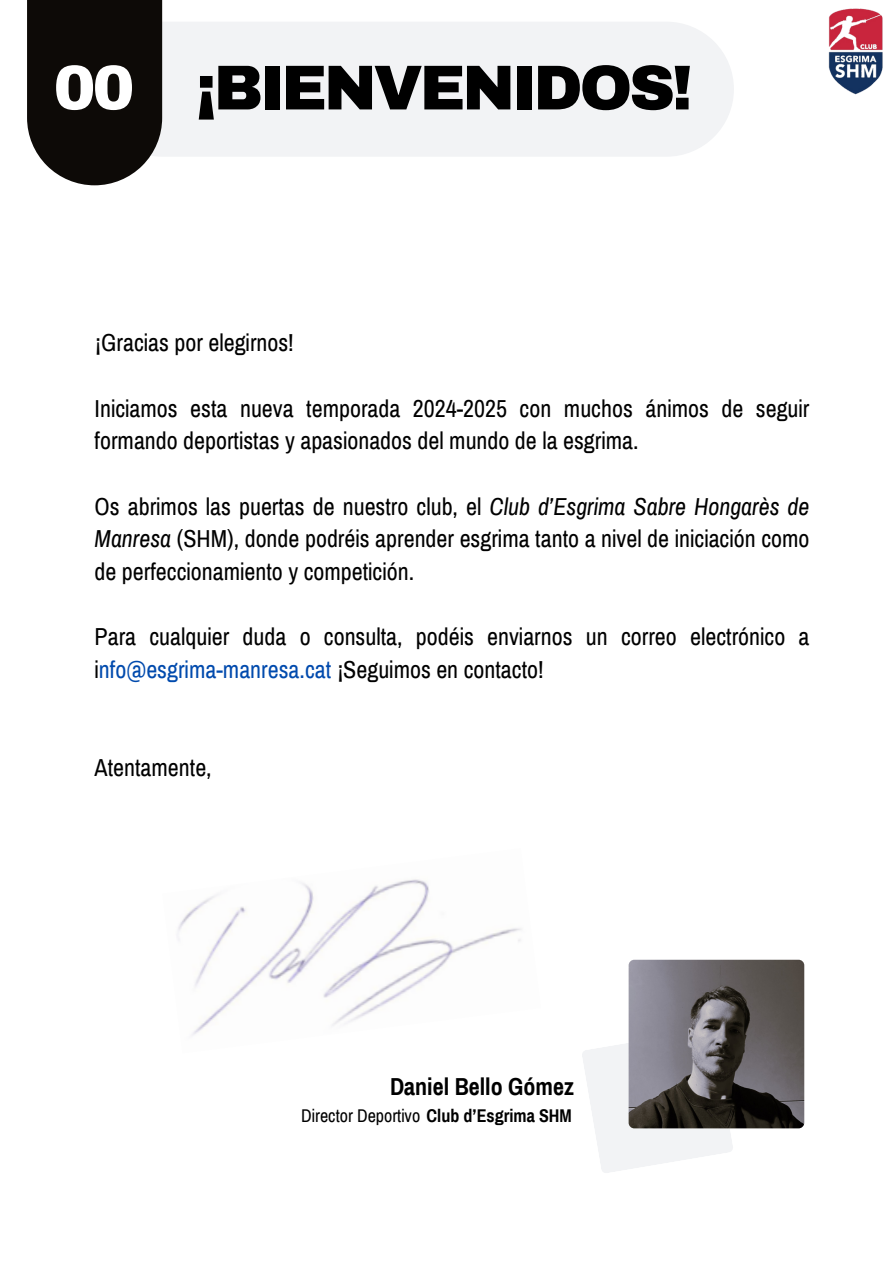
<style>
.page{position:relative;width:894px;height:1264px;background:#fff}
.page>*{position:absolute;margin:0;border:0;box-sizing:border-box;transform-origin:0 0}
.t1{font:900 63.3px "Archivo";letter-spacing:-.05em;color:#000}
.t2{font:900 63px "Archivo";color:#fff}
.t3{font:24px/32.7px "Archivo Narrow";color:#000}
.t4{font:700 24px "Archivo Narrow";color:#000}
.t5{font:18px "Archivo Narrow";color:#000}
.s1{font-style:italic}
.s2{color:#004aad}
.s3{font-weight:700}
</style>
<div class="page">
<div style="left:162px;top:22px;width:571px;height:134px;background:#f2f3f5"></div>
<svg style="left:582px;top:1043px;width:151px;height:130px"></svg>
<img style="left:178px;top:879px;width:344px;height:157px">
<img style="left:628px;top:959px;width:176px;height:169px;border-radius:6px">
<svg style="left:27px;top:0;width:135px;height:185px;background:#1f1c1a"></svg>
<img style="left:828px;top:8px;width:55px;height:87px">
<p class="t2" style="left:54px;top:54px;width:82px">00</p>
<h2 class="t1" style="left:196px;top:54px;width:498px">¡BIENVENIDOS!</h2>
<h3 class="t3" style="left:95px;top:327px;width:201px">¡Gracias por elegirnos!</h3>
<h3 class="t3" style="left:95px;top:392px;width:716px">Iniciamos esta nueva temporada 2024-2025 con muchos ánimos de seguir formando deportistas y apasionados del mundo de la esgrima.</h3>
<h3 class="t3" style="left:95px;top:490px;width:716px;text-align:justify">Os abrimos las puertas de nuestro club, el <span class="s1">Club d’Esgrima Sabre Hongarès de Manresa</span> (SHM), donde podréis aprender esgrima tanto a nivel de iniciación como de perfeccionamiento y competición.</h3>
<h3 class="t3" style="left:95px;top:620px;width:716px">Para cualquier duda o consulta, podéis enviarnos un correo electrónico a i<span class="s2">nfo@esgrima-manresa.cat</span> ¡Seguimos en contacto!</h3>
<h3 class="t3" style="left:95px;top:751px;width:119px">Atentamente,</h3>
<p class="t4" style="left:390px;top:1074px;width:185px">Daniel Bello Gómez</p>
<h4 class="t5" style="left:301px;top:1106px;width:272px">Director Deportivo <span class="s3">Club d’Esgrima SHM</span></h4>
</div>
